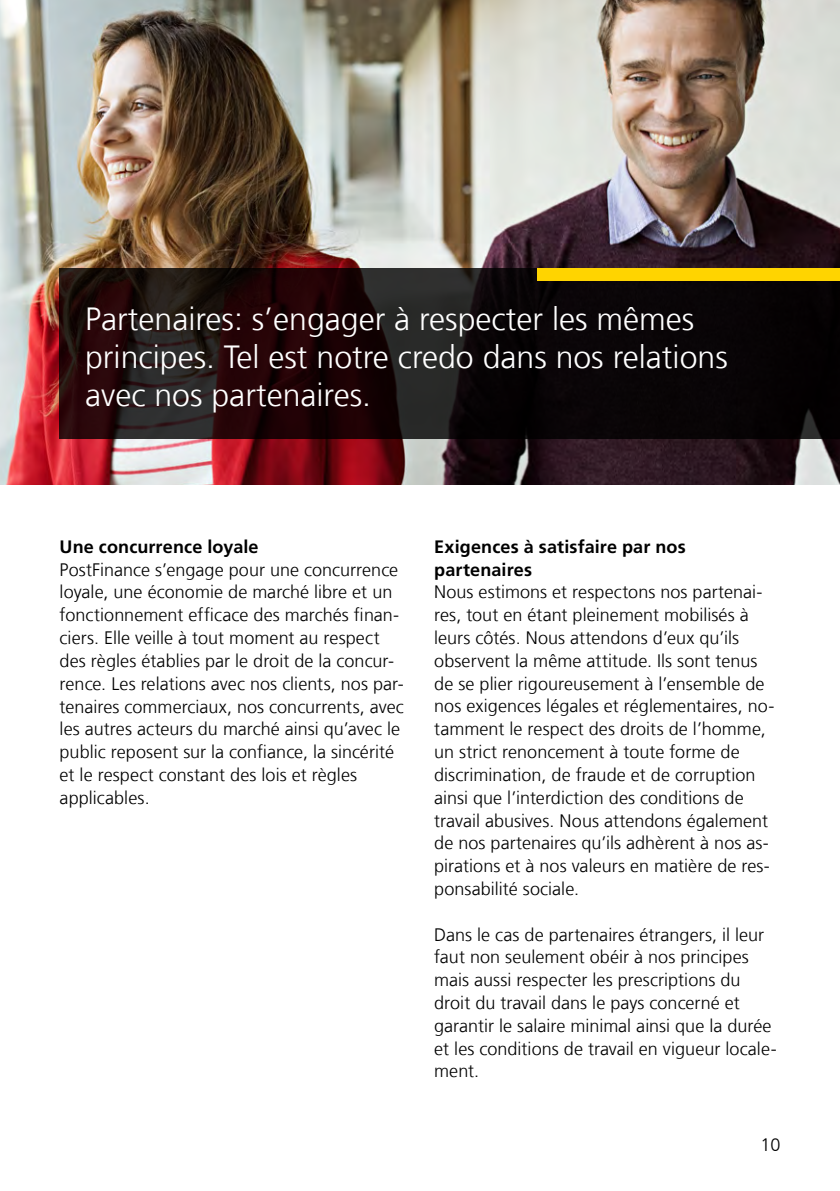
<style>
.page{position:relative;width:840px;height:1191px;background:#fff}
.page>*{position:absolute;margin:0;border:0;box-sizing:border-box;transform-origin:0 0}
.t1{font:300 32px/38px "Frutiger LT Com";color:#fff}
.t2{font:300 18px/22.8px "Frutiger LT Com";letter-spacing:.005em;color:#000}
.t3{font:700 18px/22.8px "Frutiger LT Com";letter-spacing:.01em;color:#000}
</style>
<div class="page">
<img style="left:0;top:0;width:839px;height:484px">
<svg style="left:60px;top:268px;width:779px;height:171px"></svg>
<div style="left:537px;top:268px;width:302px;height:13px;background:#ffd400"></div>
<h2 class="t1" style="left:85px;top:301px;width:643px">Partenaires: s’engager à respecter les mêmes principes. Tel est notre credo dans nos relations avec nos partenaires.</h2>
<h3 class="t3" style="left:60px;top:535px;width:200px">Une concurrence loyale</h3>
<p class="t2" style="left:60px;top:558px;width:346px">PostFinance s’engage pour une concurrence loyale, une économie de marché libre et un fonctionnement efficace des marchés finan&shy;ciers. Elle veille à tout moment au respect des règles établies par le droit de la concur&shy;rence. Les relations avec nos clients, nos par&shy;tenaires commerciaux, nos concurrents, avec les autres acteurs du marché ainsi qu’avec le public reposent sur la confiance, la sincérité et le respect constant des lois et règles applicables.</p>
<h3 class="t3" style="left:434px;top:535px;width:253px">Exigences à satisfaire par nos partenaires</h3>
<p class="t2" style="left:434px;top:581px;width:341px">Nous estimons et respectons nos partenai&shy;res, tout en étant pleinement mobilisés à leurs côtés. Nous attendons d’eux qu’ils observent la même attitude. Ils sont tenus de se plier rigoureusement à l’ensemble de nos exigences légales et réglementaires, no&shy;tamment le respect des droits de l’homme, un strict renoncement à toute forme de discrimination, de fraude et de corruption ainsi que l’interdiction des conditions de travail abusives. Nous attendons également de nos partenaires qu’ils adhèrent à nos as&shy;pirations et à nos valeurs en matière de res&shy;ponsabilité sociale.</p>
<p class="t2" style="left:434px;top:923px;width:344px">Dans le cas de partenaires étrangers, il leur faut non seulement obéir à nos principes mais aussi respecter les prescriptions du droit du travail dans le pays concerné et garantir le salaire minimal ainsi que la durée et les conditions de travail en vigueur locale&shy;ment.</p>
<p class="t2" style="left:760px;top:1133px;width:22px">10</p>
</div>
